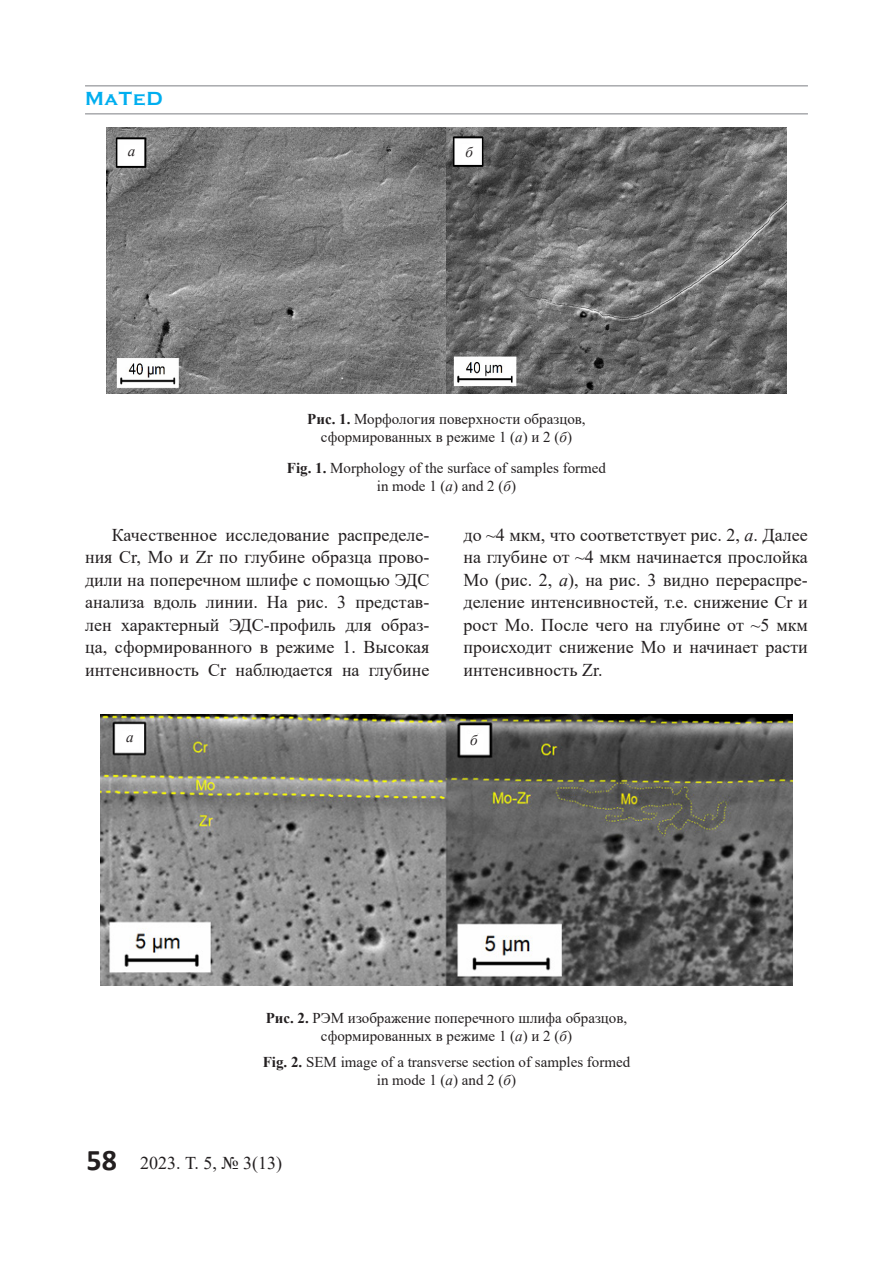
<style>
.page{position:relative;width:893px;height:1263px;background:#fff}
.page>*{position:absolute;margin:0;border:0;box-sizing:border-box;transform-origin:0 0}
.t1{font:700 19.5px "Copperplate Gothic";letter-spacing:.04em;color:#00aeef}
.t2{font:18px/22.5px "Times New Roman";color:#231f20;text-align:justify}
.t3{font:15px/18px "Times New Roman";color:#231f20;text-align:center}
.t4{font:italic 15px "Times New Roman";color:#231f20}
.s1{font-weight:700}
.s2{font-style:italic}
.s3{font-family:"Calibri";font-weight:700;font-size:30px}
</style>
<div class="page">
<hr style="left:85px;top:113px;width:723px;height:2px;background:#a8a9ad">
<hr style="left:85px;top:85px;width:723px;height:2px;background:#a8a9ad">
<img style="left:106px;top:128px;width:681px;height:266px">
<div style="left:124px;top:146px;width:17px;height:17px;background:#fff"></div>
<div style="left:462px;top:144px;width:16px;height:17px;background:#fff"></div>
<img style="left:101px;top:714px;width:691px;height:271px">
<div style="left:122px;top:731px;width:17px;height:17px;background:#fff"></div>
<div style="left:466px;top:734px;width:17px;height:17px;background:#fff"></div>
<p class="t1" style="left:85px;top:88px;width:79px">MaTeD</p>
<p class="t4" style="left:128px;top:141px;width:9px">а</p>
<p class="t4" style="left:465px;top:142px;width:9px">б</p>
<p class="t3" style="left:307px;top:410px;width:280px"><span class="s1">Рис. 1.</span> Морфология поверхности образцов, сформированных в режиме 1 (<span class="s2">а</span>) и 2 (<span class="s2">б</span>)</p>
<p class="t3" style="left:287px;top:459px;width:321px"><span class="s1">Fig. 1.</span> Morphology of the surface of samples formed in mode 1 (<span class="s2">а</span>) and 2 (<span class="s2">б</span>)</p>
<p class="t2" style="left:85px;top:523px;width:346px;text-indent:27px">Качественное исследование распределе&shy;ния Cr, Mo и Zr по глубине образца прово&shy;дили на поперечном шлифе с помощью ЭДС анализа вдоль линии. На рис. 3 представ&shy;лен характерный ЭДС-профиль для образ&shy;ца, сформированного в режиме 1. Высокая интенсивность Cr наблюдается на глубине</p>
<p class="t2" style="left:463px;top:523px;width:346px">до ~4 мкм, что соответствует рис. 2, <span class="s2">а</span>. Далее на глубине от ~4 мкм начинается прослойка Mo (рис. 2, <span class="s2">а</span>), на рис. 3 видно перераспре&shy;деление интенсивностей, т.е. снижение Cr и рост Mo. После чего на глубине от ~5 мкм происходит снижение Mo и начинает расти интенсивность Zr.</p>
<p class="t4" style="left:126px;top:726px;width:9px">а</p>
<p class="t4" style="left:470px;top:729px;width:9px">б</p>
<p class="t3" style="left:266px;top:1008px;width:363px"><span class="s1">Рис. 2.</span> РЭМ изображение поперечного шлифа образцов, сформированных в режиме 1 (<span class="s2">а</span>) и 2 (<span class="s2">б</span>)</p>
<p class="t3" style="left:263px;top:1053px;width:369px"><span class="s1">Fig. 2.</span> SEM image of a transverse section of samples formed in mode 1 (<span class="s2">а</span>) and 2 (<span class="s2">б</span>)</p>
<p class="t2" style="left:87px;top:1151px;width:197px"><span class="s3">58</span> 2023. Т. 5, № 3(13)</p>
</div>
